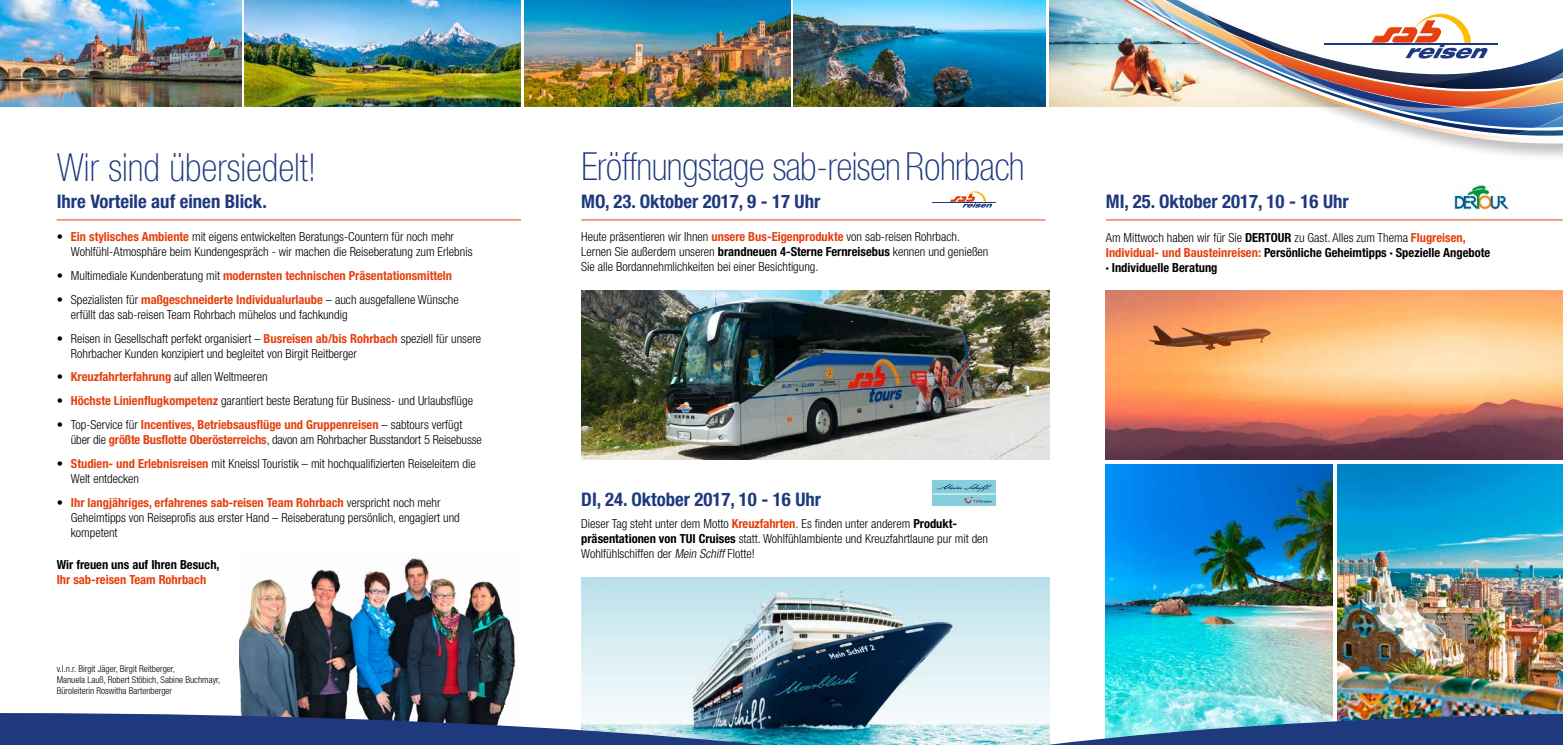
<style>
.page{position:relative;width:1563px;height:745px;background:#fff}
.page>*{position:absolute;margin:0;border:0;box-sizing:border-box;transform-origin:0 0}
.t1{font:100 condensed 38.75px "Helvetica Neue LT Std";letter-spacing:-.015em;color:#1f397e}
.t2{font:700 condensed 18.75px "Helvetica Neue LT Std";color:#1f397e}
.t3{font:300 condensed 12.5px/15px "Helvetica Neue LT Std";color:#000}
.t4{font:700 condensed 12.5px/15px "Helvetica Neue LT Std";color:#000}
.t5{font:700 condensed 12.5px "Helvetica Neue LT Std";color:#e73f0c}
.t6{font:300 condensed 9.38px/11.2px "Helvetica Neue LT Std";color:#000}
.s1{font-weight:700;color:#e73f0c}
.s2{font-weight:300;color:#000}
.s3{font-weight:700}
.s4{font-weight:300}
.s5{color:#e73f0c}
.s6{font-style:italic}
</style>
<div class="page">
<img style="left:239px;top:557px;width:277px;height:155px">
<img style="left:581px;top:577px;width:468px;height:167px">
<img style="left:1106px;top:291px;width:457px;height:168px">
<img style="left:1106px;top:464px;width:226px;height:248px">
<img style="left:1338px;top:464px;width:225px;height:248px">
<img style="left:1049px;top:0;width:30px;height:106px">
<hr style="left:581px;top:219px;width:464px;height:1px;background:#e73f0c">
<hr style="left:57px;top:219px;width:464px;height:1px;background:#e73f0c">
<hr style="left:1106px;top:219px;width:457px;height:1px;background:#e73f0c">
<img style="left:957px;top:712px;width:606px;height:32px">
<img style="left:0;top:712px;width:946px;height:32px">
<img style="left:581px;top:291px;width:468px;height:168px">
<img style="left:1453px;top:184px;width:56px;height:26px">
<div style="left:1079px;top:0;width:484px;height:162px;background:#000;opacity:.25"></div>
<svg style="left:1124px;top:94px;width:439px;height:50px"></svg>
<img style="left:1111px;top:0;width:452px;height:94px">
<hr style="left:1324px;top:44px;width:173px;height:1px;background:#1f397e">
<img style="left:1371px;top:14px;width:100px;height:29px">
<img style="left:0;top:0;width:241px;height:106px">
<img style="left:244px;top:0;width:277px;height:106px">
<img style="left:524px;top:0;width:266px;height:106px">
<img style="left:794px;top:0;width:251px;height:106px">
<div style="left:932px;top:480px;width:64px;height:25px;background:#86cedb"></div>
<hr style="left:932px;top:493px;width:64px;height:1px;background:#fff">
<svg style="left:937px;top:483px;width:54px;height:21px"></svg>
<svg style="left:962px;top:203px;width:30px;height:4px"></svg>
<hr style="left:932px;top:202px;width:64px;height:1px;background:#1f397e">
<img style="left:950px;top:191px;width:36px;height:11px">
<h1 class="t1" style="left:57px;top:145px;width:261px">Wir sind übersiedelt!</h1>
<h2 class="t2" style="left:57px;top:190px;width:212px">Ihre Vorteile auf einen Blick.</h2>
<p class="t3" style="left:71px;top:229px;width:403px;text-indent:-14px">• <span class="s1">Ein stylisches Ambiente</span> mit eigens entwickelten Beratungs-Countern für noch mehr<br>Wohlfühl-Atmosphäre beim Kundengespräch - wir machen die Reiseberatung zum Erlebnis</p>
<p class="t5" style="left:57px;top:268px;width:397px"><span class="s2">• Multimediale Kundenberatung mit</span> modernsten technischen Präsentationsmitteln</p>
<p class="t3" style="left:71px;top:291px;width:389px;text-indent:-14px">• Spezialisten für <span class="s1">maßgeschneiderte Individualurlaube</span> – auch ausgefallene Wünsche erfüllt das sab-reisen Team Rohrbach mühelos und fachkundig</p>
<p class="t3" style="left:71px;top:330px;width:412px;text-indent:-14px">• Reisen in Gesellschaft perfekt organisiert – <span class="s1">Busreisen ab/bis Rohrbach</span> speziell für unsere<br>Rohrbacher Kunden konzipiert und begleitet von Birgit Reitberger</p>
<p class="t3" style="left:57px;top:369px;width:212px">• <span class="s1">Kreuzfahrterfahrung</span> auf allen Weltmeeren</p>
<p class="t3" style="left:57px;top:393px;width:418px">• <span class="s1">Höchste Linienflugkompetenz</span> garantiert beste Beratung für Business- und Urlaubsflüge</p>
<p class="t3" style="left:71px;top:416px;width:412px;text-indent:-14px">• Top-Service für <span class="s1">Incentives, Betriebsausflüge und Gruppenreisen</span> – sabtours verfügt über die <span class="s1">größte Busflotte Oberösterreichs</span>, davon am Rohrbacher Busstandort 5 Reisebusse</p>
<p class="t3" style="left:71px;top:455px;width:406px;text-indent:-14px">• <span class="s1">Studien- und Erlebnisreisen</span> mit Kneissl Touristik – mit hochqualifizierten Reiseleitern die<br>Welt entdecken</p>
<p class="t3" style="left:71px;top:494px;width:390px;text-indent:-14px">• <span class="s1">Ihr langjähriges, erfahrenes sab-reisen Team Rohrbach</span> verspricht noch mehr<br>Geheimtipps von Reiseprofis aus erster Hand – Reiseberatung persönlich, engagiert und kompetent</p>
<p class="t4" style="left:57px;top:557px;width:164px">Wir freuen uns auf Ihren Besuch,</p>
<p class="t5" style="left:57px;top:572px;width:151px">Ihr sab-reisen Team Rohrbach</p>
<p class="t6" style="left:57px;top:662px;width:165px">v.l.n.r. Birgit Jäger, Birgit Reitberger,<br>Manuela Lauß, Robert Stöbich, Sabine Buchmayr,<br>Büroleiterin Roswitha Bartenberger</p>
<h1 class="t1" style="left:581px;top:145px;width:445px">Eröffnungstage sab-reisen Rohrbach</h1>
<h2 class="t2" style="left:581px;top:189px;width:241px">MO, 23. Oktober 2017, 9 - 17 Uhr</h2>
<p class="t3" style="left:581px;top:229px;width:409px">Heute präsentieren wir Ihnen <span class="s1">unsere Bus-Eigenprodukte</span> von sab-reisen Rohrbach.<br>Lernen Sie außerdem unseren <span class="s3">brandneuen 4-Sterne Fernreisebus</span> kennen und genießen<br>Sie alle Bordannehmlichkeiten bei einer Besichtigung.</p>
<h2 class="t2" style="left:1106px;top:190px;width:244px">MI, 25. Oktober 2017, 10 - 16 Uhr</h2>
<p class="t4" style="left:1106px;top:230px;width:386px"><span class="s4">Am Mittwoch haben wir für Sie</span> DERTOUR <span class="s4">zu Gast. Alles zum Thema</span> <span class="s5">Flugreisen,<br>Individual- und Bausteinreisen:</span> Persönliche Geheimtipps · Spezielle Angebote · Individuelle Beratung</p>
<h2 class="t2" style="left:581px;top:487px;width:241px">DI, 24. Oktober 2017, 10 - 16 Uhr</h2>
<p class="t3" style="left:581px;top:515px;width:408px">Dieser Tag steht unter dem Motto <span class="s1">Kreuzfahrten</span>. Es finden unter anderem <span class="s3">Produkt&shy;präsentationen von TUI Cruises</span> statt. Wohlfühlambiente und Kreuzfahrtlaune pur mit den<br>Wohlfühlschiffen der <span class="s6">Mein Schiff</span>Flotte!</p>
</div>
